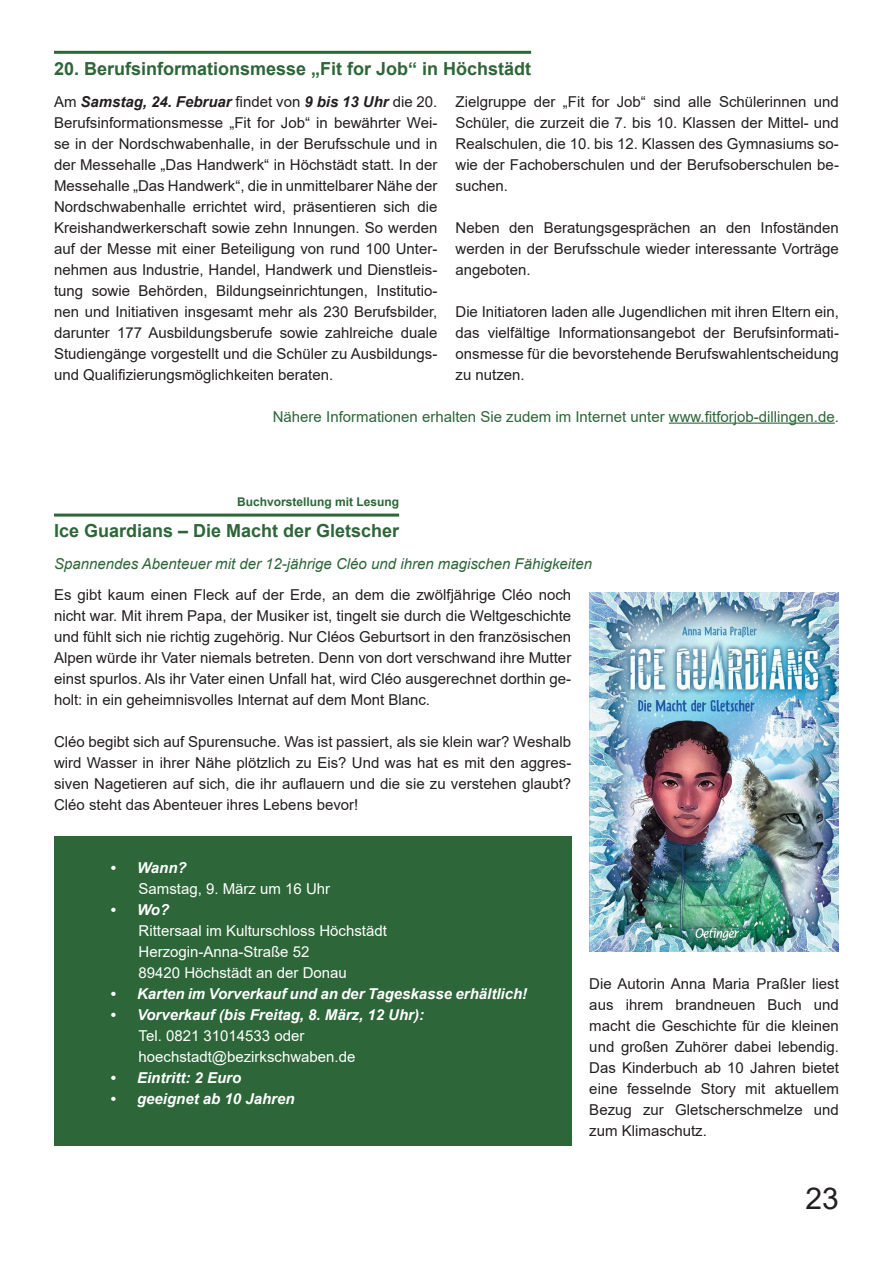
<style>
.page{position:relative;width:893px;height:1263px;background:#fff}
.page>*{position:absolute;margin:0;border:0;box-sizing:border-box;transform-origin:0 0}
.t1{font:30px "Arial";color:#231f20}
.t2{font:700 18px "Arial";color:#2d6638}
.t3{font:15px/21px "Arial";color:#231f20;text-align:justify}
.t4{font:15px/21px "Arial";color:#fff}
.t5{font:italic 700 15px "Arial";color:#fff}
.t6{font:15px "Arial";color:#2d6638}
.t7{font:italic 15px "Arial";color:#2d6638}
.t8{font:700 12px "Arial";color:#2d6638}
.s1{font-weight:700;font-style:italic}
</style>
<div class="page">
<hr style="left:54px;top:514px;width:345px;height:3px;background:#2d6638">
<img style="left:589px;top:592px;width:250px;height:359px">
<div style="left:54px;top:836px;width:517px;height:309px;background:#2d6638"></div>
<hr style="left:54px;top:51px;width:477px;height:3px;background:#2d6638">
<hr style="left:669px;top:423px;width:166px;height:1px;background:#2d6638">
<p class="t2" style="left:54px;top:56px;width:479px">20. Berufsinformationsmesse „Fit for Job“ in Höchstädt</p>
<p class="t3" style="left:54px;top:91px;width:385px">Am <span class="s1">Samstag, 24. Februar</span> findet von <span class="s1">9 bis 13 Uhr</span> die 20.<br>Berufsinformationsmesse „Fit for Job“ in bewährter Wei&shy;se in der Nordschwabenhalle, in der Berufsschule und in der Messehalle „Das Handwerk“ in Höchstädt statt. In der Messehalle „Das Handwerk“, die in unmittelbarer Nähe der Nordschwabenhalle errichtet wird, präsentieren sich die Kreishandwerkerschaft sowie zehn Innungen. So werden auf der Messe mit einer Beteiligung von rund 100 Unter&shy;nehmen aus Industrie, Handel, Handwerk und Dienstleis&shy;tung sowie Behörden, Bildungseinrichtungen, Institutio&shy;nen und Initiativen insgesamt mehr als 230 Berufsbilder, darunter 177 Ausbildungsberufe sowie zahlreiche duale Studiengänge vorgestellt und die Schüler zu Ausbildungs&shy;und Qualifizierungsmöglichkeiten beraten.</p>
<p class="t3" style="left:455px;top:91px;width:385px">Zielgruppe der „Fit for Job“ sind alle Schülerinnen und Schüler, die zurzeit die 7. bis 10. Klassen der Mittel- und Realschulen, die 10. bis 12. Klassen des Gymnasiums so&shy;wie der Fachoberschulen und der Berufsoberschulen be&shy;suchen.</p>
<p class="t3" style="left:455px;top:217px;width:385px">Neben den Beratungsgesprächen an den Infoständen werden in der Berufsschule wieder interessante Vorträge angeboten.</p>
<p class="t3" style="left:455px;top:301px;width:385px">Die Initiatoren laden alle Jugendlichen mit ihren Eltern ein, das vielfältige Informationsangebot der Berufsinformati&shy;onsmesse für die bevorstehende Berufswahlentscheidung zu nutzen.</p>
<p class="t6" style="left:273px;top:406px;width:568px">Nähere Informationen erhalten Sie zudem im Internet unter www.fitforjob-dillingen.de.</p>
<p class="t8" style="left:237px;top:493px;width:164px">Buchvorstellung mit Lesung</p>
<p class="t2" style="left:54px;top:518px;width:347px">Ice Guardians – Die Macht der Gletscher</p>
<p class="t7" style="left:54px;top:554px;width:540px">Spannendes Abenteuer mit der 12-jährige Cléo und ihren magischen Fähigkeiten</p>
<p class="t3" style="left:54px;top:584px;width:519px">Es gibt kaum einen Fleck auf der Erde, an dem die zwölfjährige Cléo noch nicht war. Mit ihrem Papa, der Musiker ist, tingelt sie durch die Weltgeschichte und fühlt sich nie richtig zugehörig. Nur Cléos Geburtsort in den französischen Alpen würde ihr Vater niemals betreten. Denn von dort verschwand ihre Mutter einst spurlos. Als ihr Vater einen Unfall hat, wird Cléo ausgerechnet dorthin ge&shy;holt: in ein geheimnisvolles Internat auf dem Mont Blanc.</p>
<p class="t3" style="left:54px;top:731px;width:519px">Cléo begibt sich auf Spurensuche. Was ist passiert, als sie klein war? Weshalb wird Wasser in ihrer Nähe plötzlich zu Eis? Und was hat es mit den aggres&shy;siven Nagetieren auf sich, die ihr auflauern und die sie zu verstehen glaubt?<br>Cléo steht das Abenteuer ihres Lebens bevor!</p>
<p class="t5" style="left:110px;top:858px;width:78px">• Wann?</p>
<p class="t4" style="left:138px;top:878px;width:193px">Samstag, 9. März um 16 Uhr</p>
<p class="t5" style="left:110px;top:900px;width:61px">• Wo?</p>
<p class="t4" style="left:138px;top:920px;width:250px">Rittersaal im Kulturschloss Höchstädt<br>Herzogin-Anna-Straße 52<br>89420 Höchstädt an der Donau</p>
<p class="t5" style="left:110px;top:984px;width:419px">• Karten im Vorverkauf und an der Tageskasse erhältlich!</p>
<p class="t5" style="left:110px;top:1005px;width:316px">• Vorverkauf (bis Freitag, 8. März, 12 Uhr):</p>
<p class="t4" style="left:138px;top:1025px;width:218px">Tel. 0821 31014533 oder hoechstadt@bezirkschwaben.de</p>
<p class="t5" style="left:110px;top:1068px;width:133px">• Eintritt: 2 Euro</p>
<p class="t5" style="left:110px;top:1089px;width:186px">• geeignet ab 10 Jahren</p>
<p class="t3" style="left:589px;top:973px;width:251px">Die Autorin Anna Maria Praßler liest aus ihrem brandneuen Buch und macht die Geschichte für die kleinen und großen Zuhörer dabei lebendig.<br>Das Kinderbuch ab 10 Jahren bietet eine fesselnde Story mit aktuellem Bezug zur Gletscherschmelze und zum Klimaschutz.</p>
<h1 class="t1" style="left:806px;top:1178px;width:35px">23</h1>
</div>
